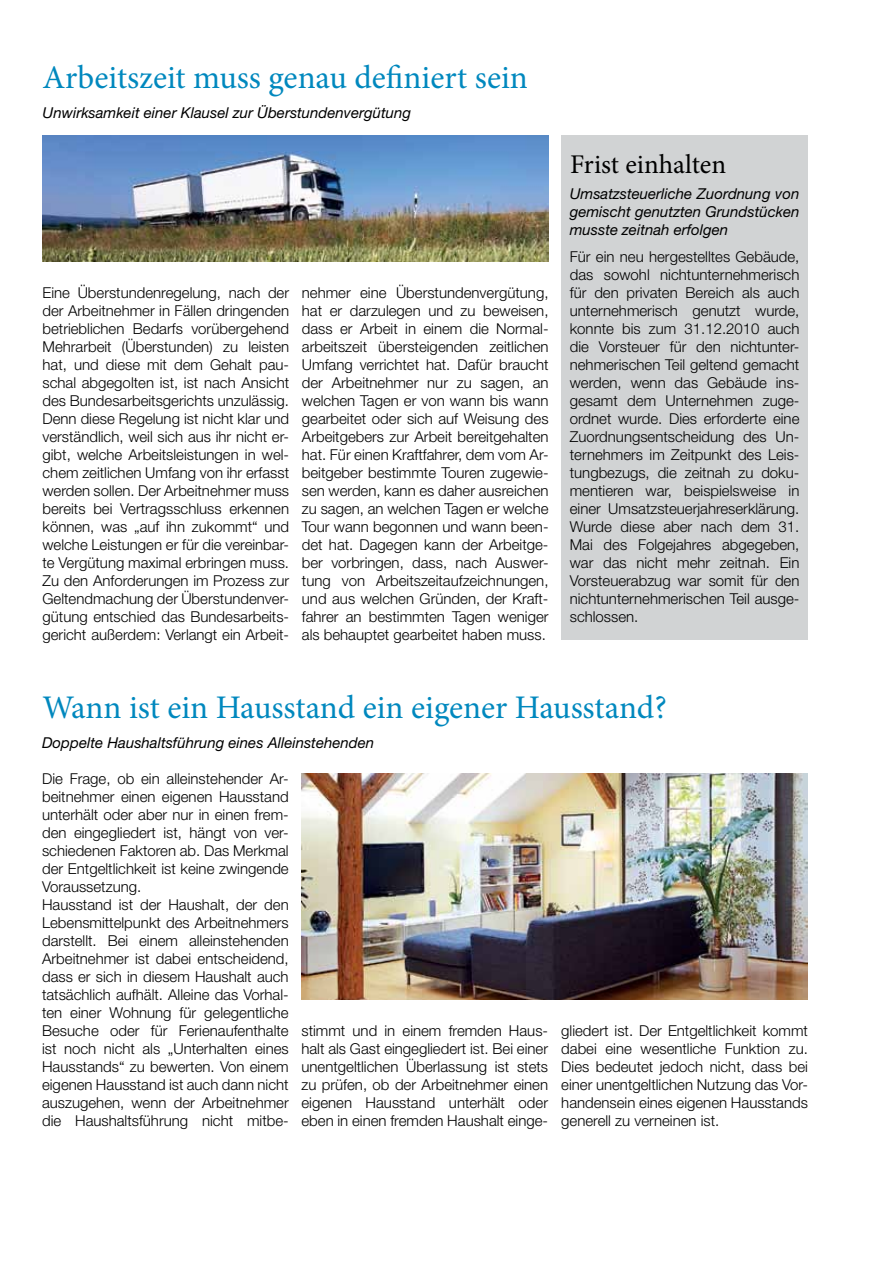
<style>
.page{position:relative;width:893px;height:1263px;background:#fff}
.page>*{position:absolute;margin:0;border:0;box-sizing:border-box;transform-origin:0 0}
.t1{font:33px "Minion Pro";letter-spacing:-.005em;color:#0088be}
.t2{font:27px "Minion Pro";color:#000}
.t3{font:300 15px/18px "Helvetica Neue LT";color:#000;text-align:justify}
.t4{font:italic 15px/18px "Helvetica Neue LT";color:#000;text-align:justify}
</style>
<div class="page">
<div style="left:561px;top:136px;width:247px;height:504px;background:#d1d3d4"></div>
<img style="left:302px;top:774px;width:506px;height:226px">
<img style="left:43px;top:136px;width:506px;height:126px">
<h1 class="t1" style="left:43px;top:55px;width:487px">Arbeitszeit muss genau definiert sein</h1>
<p class="t4" style="left:43px;top:103px;width:370px">Unwirksamkeit einer Klausel zur Überstundenvergütung</p>
<p class="t3" style="left:43px;top:283px;width:248px">Eine Überstundenregelung, nach der der Arbeitnehmer in Fällen dringenden betrieblichen Bedarfs vorübergehend Mehrarbeit (Überstunden) zu leisten hat, und diese mit dem Gehalt pau&shy;schal abgegolten ist, ist nach Ansicht des Bundesarbeitsgerichts unzulässig.<br>Denn diese Regelung ist nicht klar und verständlich, weil sich aus ihr nicht er&shy;gibt, welche Arbeitsleistungen in wel&shy;chem zeitlichen Umfang von ihr erfasst werden sollen. Der Arbeitnehmer muss bereits bei Vertragsschluss erkennen können, was „auf ihn zukommt“ und welche Leistungen er für die vereinbar&shy;te Vergütung maximal erbringen muss.<br>Zu den Anforderungen im Prozess zur Geltendmachung der Überstundenver&shy;gütung entschied das Bundesarbeits&shy;gericht außerdem: Verlangt ein Arbeit-</p>
<p class="t3" style="left:302px;top:283px;width:248px">nehmer eine Überstundenvergütung, hat er darzulegen und zu beweisen, dass er Arbeit in einem die Normal&shy;arbeitszeit übersteigenden zeitlichen Umfang verrichtet hat. Dafür braucht der Arbeitnehmer nur zu sagen, an welchen Tagen er von wann bis wann gearbeitet oder sich auf Weisung des Arbeitgebers zur Arbeit bereitgehalten hat. Für einen Kraftfahrer, dem vom Ar&shy;beitgeber bestimmte Touren zugewie&shy;sen werden, kann es daher ausreichen zu sagen, an welchen Tagen er welche Tour wann begonnen und wann been&shy;det hat. Dagegen kann der Arbeitge&shy;ber vorbringen, dass, nach Auswer&shy;tung von Arbeitszeitaufzeichnungen, und aus welchen Gründen, der Kraft&shy;fahrer an bestimmten Tagen weniger als behauptet gearbeitet haben muss.</p>
<h2 class="t2" style="left:570px;top:147px;width:158px">Frist einhalten</h2>
<p class="t4" style="left:570px;top:185px;width:231px">Umsatzsteuerliche Zuordnung von gemischt genutzten Grundstücken musste zeitnah erfolgen</p>
<p class="t3" style="left:570px;top:247px;width:231px">Für ein neu hergestelltes Gebäude, das sowohl nichtunternehmerisch für den privaten Bereich als auch unternehmerisch genutzt wurde, konnte bis zum 31.12.2010 auch die Vorsteuer für den nichtunter&shy;nehmerischen Teil geltend gemacht werden, wenn das Gebäude ins&shy;gesamt dem Unternehmen zuge&shy;ordnet wurde. Dies erforderte eine Zuordnungsentscheidung des Un&shy;ternehmers im Zeitpunkt des Leis&shy;tungbezugs, die zeitnah zu doku&shy;mentieren war, beispielsweise in einer Umsatzsteuerjahreserklärung.<br>Wurde diese aber nach dem 31.<br>Mai des Folgejahres abgegeben, war das nicht mehr zeitnah. Ein Vorsteuerabzug war somit für den nichtunternehmerischen Teil ausge&shy;schlossen.</p>
<h1 class="t1" style="left:43px;top:685px;width:626px">Wann ist ein Hausstand ein eigener Hausstand?</h1>
<p class="t4" style="left:42px;top:733px;width:334px">Doppelte Haushaltsführung eines Alleinstehenden</p>
<p class="t3" style="left:42px;top:769px;width:248px;text-align:left">Die Frage, ob ein alleinstehender Ar&shy;beitnehmer einen eigenen Hausstand unterhält oder aber nur in einen frem&shy;den eingegliedert ist, hängt von ver&shy;schiedenen Faktoren ab. Das Merkmal der Entgeltlichkeit ist keine zwingende Voraussetzung.<br>Hausstand ist der Haushalt, der den Lebensmittelpunkt des Arbeitnehmers darstellt. Bei einem alleinstehenden Arbeitnehmer ist dabei entscheidend, dass er sich in diesem Haushalt auch tatsächlich aufhält. Alleine das Vorhal&shy;ten einer Wohnung für gelegentliche Besuche oder für Ferienaufenthalte ist noch nicht als „Unterhalten eines Hausstands“ zu bewerten. Von einem eigenen Hausstand ist auch dann nicht auszugehen, wenn der Arbeitnehmer die Haushaltsführung nicht mitbe-</p>
<p class="t3" style="left:301px;top:1021px;width:248px">stimmt und in einem fremden Haus&shy;halt als Gast eingegliedert ist. Bei einer unentgeltlichen Überlassung ist stets zu prüfen, ob der Arbeitnehmer einen eigenen Hausstand unterhält oder eben in einen fremden Haushalt einge-</p>
<p class="t3" style="left:561px;top:1021px;width:248px">gliedert ist. Der Entgeltlichkeit kommt dabei eine wesentliche Funktion zu.<br>Dies bedeutet jedoch nicht, dass bei einer unentgeltlichen Nutzung das Vor&shy;handensein eines eigenen Hausstands generell zu verneinen ist.</p>
</div>
